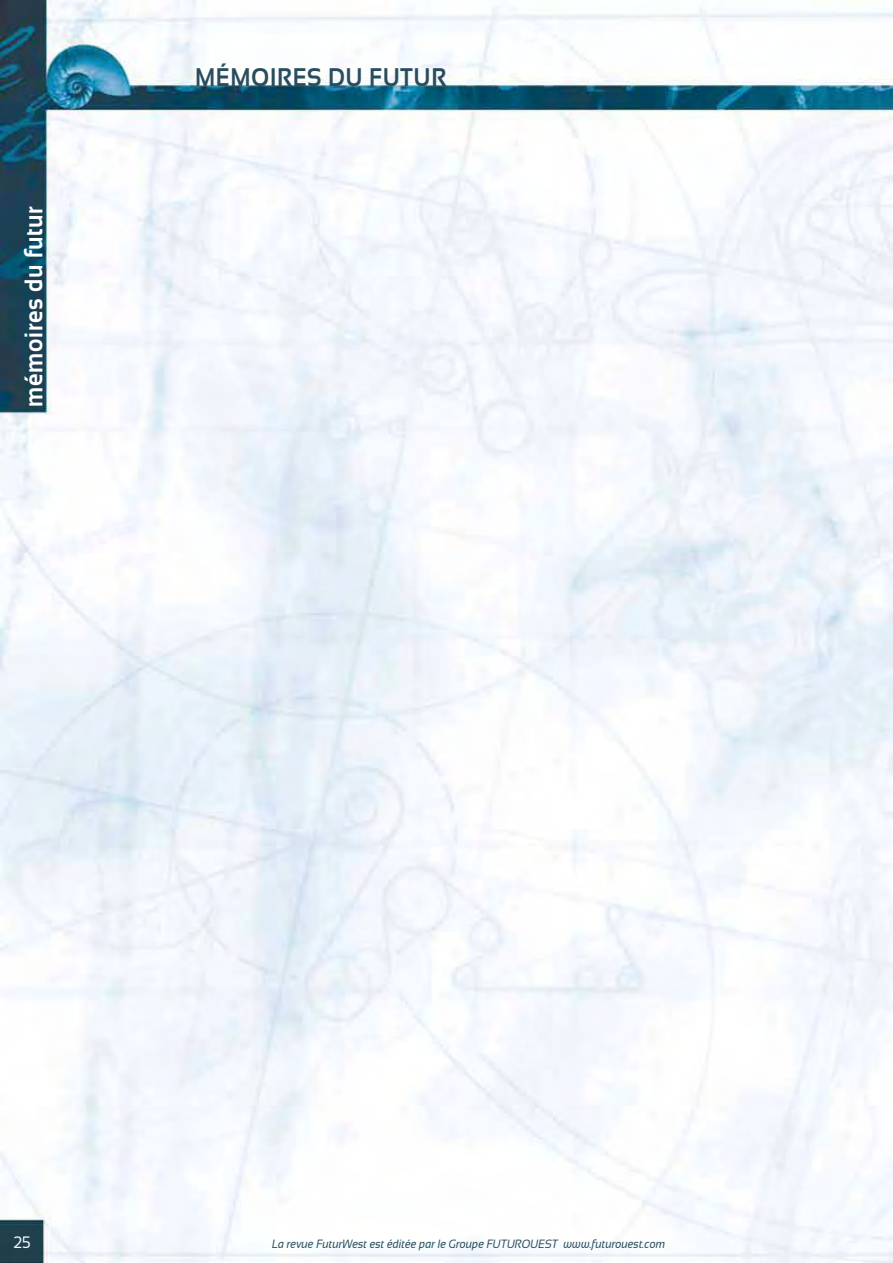
<style>
.page{position:relative;width:893px;height:1263px;background:#fff}
.page>*{position:absolute;margin:0;border:0;box-sizing:border-box;transform-origin:0 0}
.t1{font:700 25.5px "Sansation";letter-spacing:.03em;color:#284d5d;scale:.9 1}
.t2{font:700 25.5px "Sansation";letter-spacing:.03em;color:#fff;scale:.9 1}
.t3{font:16.5px "Sansation";color:#fff;scale:.9 1}
.t4{font:italic 12px "Sansation";color:#284d5d;scale:.9 1}
</style>
<div class="page">
<img style="left:0;top:0;width:893px;height:1263px">
<h1 class="t2" style="left:19px;top:407px;width:224px;rotate:-90deg">MÉMOIRES DU FUTUR</h1>
<h1 class="t1" style="left:195px;top:62px;width:211px">MÉMOIRES DU FUTU</h1>
<h1 class="t1" style="left:431px;top:62px;width:18px">R</h1>
<h2 class="t3" style="left:14px;top:1233px;width:20px">25</h2>
<p class="t4" style="left:272px;top:1237px;width:438px">La revue FuturWest est éditée par le Groupe FUTUROUEST www.futurouest.com</p>
</div>
